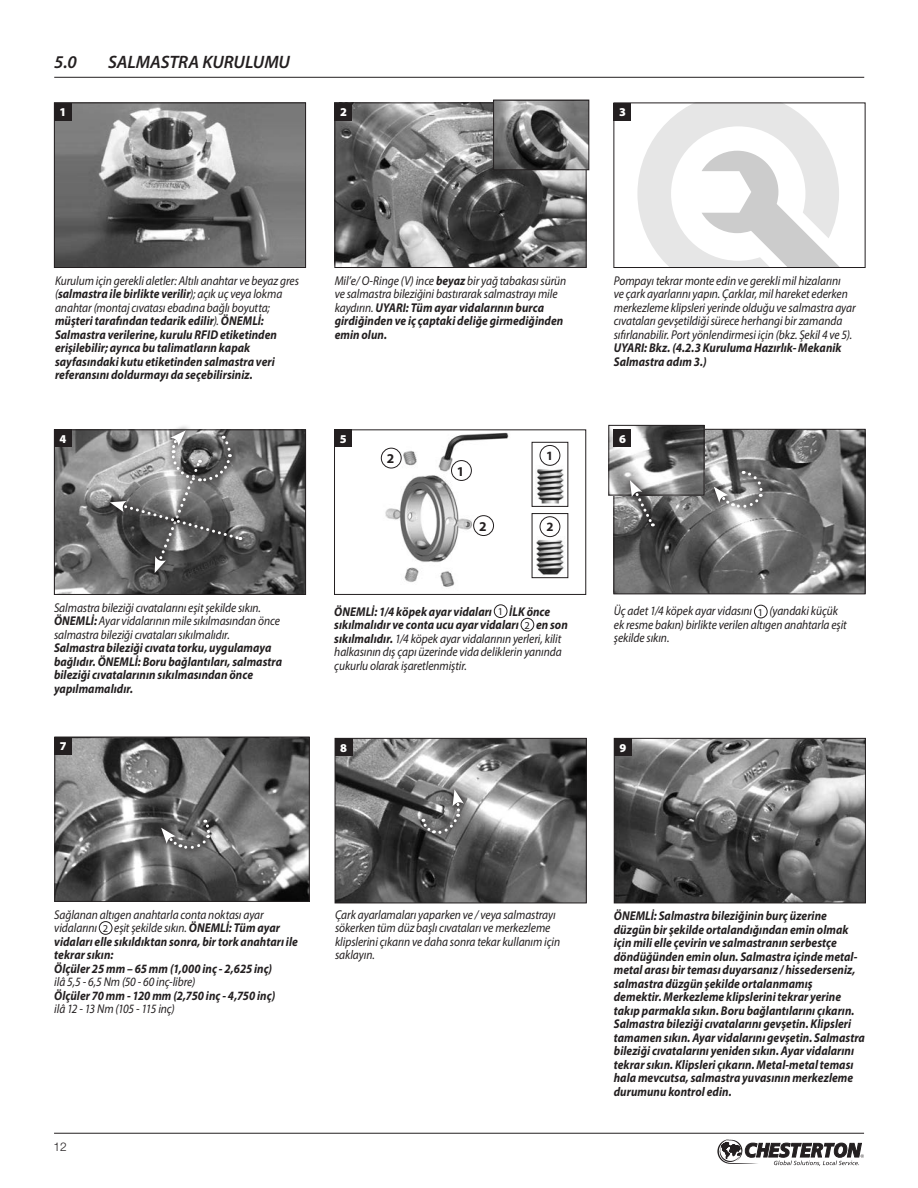
<style>
.page{position:relative;width:918px;height:1188px;background:#fff}
.page>*{position:absolute;margin:0;border:0;box-sizing:border-box;transform-origin:0 0}
.t1{font:italic 600 18px "Myriad Pro";letter-spacing:-.005em;color:#231f20}
.t2{font:700 13.5px "Myriad Pro";color:#231f20}
.t3{font:italic 700 12.75px/13.5px "Myriad Pro";letter-spacing:.005em;color:#231f20;scale:.9 1}
.t4{font:italic 12.75px/13.5px "Myriad Pro";letter-spacing:-.005em;color:#231f20;scale:.9 1}
.t5{font:700 12.75px "Myriad Pro";color:#231f20}
.t6{font:900 12px "Myriad Pro";color:#fff}
.t7{font:300 12px "Helvetica Neue LT Std";color:#231f20}
.s1{font-weight:400}
.s2{font-weight:700}
.s3{font-style:normal;font-size:10.5px}
.s4{font-weight:400;font-style:normal;font-size:10.5px}
</style>
<div class="page">
<svg style="left:717px;top:1139px;width:147px;height:27px"></svg>
<hr style="left:54px;top:1133px;width:810px;height:1px;background:#231f20">
<hr style="left:54px;top:77px;width:810px;height:1px;background:#231f20">
<img style="left:56px;top:105px;width:248px;height:161px">
<div style="left:54px;top:103px;width:252px;height:165px;border:1px solid #231f20"></div>
<div style="left:54px;top:103px;width:18px;height:18px;background:#231f20"></div>
<img style="left:336px;top:105px;width:248px;height:161px">
<div style="left:334px;top:103px;width:252px;height:165px;border:1px solid #231f20"></div>
<div style="left:334px;top:103px;width:18px;height:18px;background:#231f20"></div>
<svg style="left:637px;top:105px;width:202px;height:161px"></svg>
<div style="left:614px;top:103px;width:252px;height:165px;border:1px solid #231f20"></div>
<img style="left:616px;top:431px;width:248px;height:161px">
<div style="left:614px;top:429px;width:252px;height:165px;border:1px solid #231f20"></div>
<div style="left:614px;top:103px;width:18px;height:18px;background:#231f20"></div>
<img style="left:495px;top:102px;width:92px;height:66px">
<div style="left:493px;top:100px;width:96px;height:70px;border:1px solid #231f20"></div>
<img style="left:610px;top:427px;width:92px;height:67px">
<div style="left:608px;top:425px;width:96px;height:71px;border:1px solid #231f20"></div>
<div style="left:754px;top:605px;width:14px;height:13px;border:1px solid #231f20;border-radius:50%"></div>
<div style="left:614px;top:429px;width:18px;height:18px;background:#231f20"></div>
<svg style="left:623px;top:474px;width:38px;height:59px"></svg>
<svg style="left:630px;top:480px;width:25px;height:46px"></svg>
<img style="left:380px;top:432px;width:189px;height:155px">
<div style="left:334px;top:429px;width:252px;height:166px;border:1px solid #231f20"></div>
<div style="left:334px;top:429px;width:18px;height:18px;background:#231f20"></div>
<div style="left:494px;top:604px;width:13px;height:14px;border:1px solid #231f20;border-radius:50%"></div>
<div style="left:521px;top:618px;width:13px;height:13px;border:1px solid #231f20;border-radius:50%"></div>
<img style="left:56px;top:739px;width:252px;height:161px">
<div style="left:54px;top:737px;width:256px;height:165px;border:1px solid #231f20"></div>
<div style="left:54px;top:737px;width:18px;height:18px;background:#231f20"></div>
<div style="left:99px;top:921px;width:13px;height:14px;border:1px solid #231f20;border-radius:50%"></div>
<img style="left:337px;top:740px;width:248px;height:161px">
<div style="left:335px;top:738px;width:252px;height:165px;border:1px solid #231f20"></div>
<div style="left:335px;top:738px;width:18px;height:18px;background:#231f20"></div>
<img style="left:616px;top:740px;width:248px;height:161px">
<div style="left:614px;top:738px;width:252px;height:165px;border:1px solid #231f20"></div>
<div style="left:614px;top:738px;width:18px;height:18px;background:#231f20"></div>
<img style="left:56px;top:431px;width:248px;height:162px">
<div style="left:54px;top:429px;width:252px;height:166px;border:1px solid #231f20"></div>
<div style="left:54px;top:429px;width:18px;height:18px;background:#231f20"></div>
<svg style="left:148px;top:573px;width:59px;height:7px"></svg>
<svg style="left:104px;top:494px;width:144px;height:53px"></svg>
<svg style="left:164px;top:426px;width:73px;height:4px"></svg>
<svg style="left:110px;top:430px;width:131px;height:143px;background:#767676"></svg>
<svg style="left:707px;top:464px;width:62px;height:50px"></svg>
<svg style="left:714px;top:470px;width:50px;height:38px;background:#939393"></svg>
<svg style="left:154px;top:813px;width:63px;height:42px"></svg>
<svg style="left:161px;top:820px;width:50px;height:29px"></svg>
<svg style="left:415px;top:783px;width:55px;height:57px"></svg>
<svg style="left:421px;top:789px;width:43px;height:47px;background:#787878"></svg>
<img style="left:534px;top:520px;width:32px;height:56px">
<div style="left:532px;top:513px;width:36px;height:65px;border:1px solid #231f20"></div>
<div style="left:540px;top:517px;width:20px;height:20px;background:#fff;border-radius:50%"></div>
<div style="left:540px;top:516px;width:20px;height:21px;border:1px solid #231f20;border-radius:50%"></div>
<img style="left:534px;top:448px;width:32px;height:57px">
<div style="left:532px;top:442px;width:36px;height:65px;border:1px solid #231f20"></div>
<div style="left:540px;top:445px;width:20px;height:20px;background:#fff;border-radius:50%"></div>
<div style="left:540px;top:445px;width:20px;height:21px;border:1px solid #231f20;border-radius:50%"></div>
<div style="left:452px;top:461px;width:19px;height:19px;background:#fff;border-radius:50%"></div>
<div style="left:451px;top:460px;width:21px;height:21px;border:1px solid #231f20;border-radius:50%"></div>
<div style="left:474px;top:516px;width:20px;height:20px;background:#fff;border-radius:50%"></div>
<div style="left:473px;top:515px;width:21px;height:21px;border:1px solid #231f20;border-radius:50%"></div>
<div style="left:381px;top:448px;width:20px;height:20px;background:#fff;border-radius:50%"></div>
<div style="left:381px;top:448px;width:21px;height:20px;border:1px solid #231f20;border-radius:50%"></div>
<h1 class="t1" style="left:54px;top:50px;width:24px">5.0</h1>
<h1 class="t1" style="left:108px;top:50px;width:183px">SALMASTRA KURULUMU</h1>
<p class="t6" style="left:60px;top:104px;width:8px">1</p>
<p class="t6" style="left:340px;top:104px;width:8px">2</p>
<p class="t6" style="left:619px;top:104px;width:8px">3</p>
<p class="t3" style="left:55px;top:273px;width:273px"><span class="s1">Kurulum için gerekli aletler: Altılı anahtar ve beyaz gres (</span>salmastra ile birlikte verilir<span class="s1">); açık uç veya lokma anahtar (montaj cıvatası ebadına bağlı boyutta; </span>müşteri tarafından tedarik edilir<span class="s1">).</span> ÖNEMLİ:<br>Salmastra verilerine, kurulu RFID etiketinden erişilebilir; ayrıca bu talimatların kapak sayfasındaki kutu etiketinden salmastra veri referansını doldurmayı da seçebilirsiniz.</p>
<p class="t4" style="left:614px;top:274px;width:270px">Pompayı tekrar monte edin ve gerekli mil hizalarını<br>ve çark ayarlarını yapın. Çarklar, mil hareket ederken merkezleme klipsleri yerinde olduğu ve salmastra ayar cıvataları gevşetildiği sürece herhangi bir zamanda sıfırlanabilir. Port yönlendirmesi için (bkz. Şekil 4 ve 5).</p>
<p class="t4" style="left:335px;top:274px;width:259px">Mil’e/ O-Ringe (V) ince <span class="s2">beyaz</span> bir yağ tabakası sürün ve salmastra bileziğini bastırarak salmastrayı mile kaydırın. <span class="s2">UYARI: Tüm ayar vidalarının burca girdiğinden ve iç çaptaki deliğe girmediğinden emin olun.</span></p>
<p class="t3" style="left:614px;top:341px;width:255px">UYARI: Bkz. (4.2.3 Kuruluma Hazırlık- Mekanik<br>Salmastra adım 3.)</p>
<p class="t6" style="left:60px;top:431px;width:8px">4</p>
<p class="t6" style="left:340px;top:431px;width:8px">5</p>
<p class="t6" style="left:619px;top:431px;width:8px">6</p>
<p class="t2" style="left:387px;top:450px;width:9px">2</p>
<p class="t5" style="left:546px;top:448px;width:9px">1</p>
<p class="t2" style="left:457px;top:462px;width:9px">1</p>
<p class="t2" style="left:479px;top:517px;width:9px">2</p>
<p class="t5" style="left:546px;top:519px;width:9px">2</p>
<p class="t4" style="left:54px;top:601px;width:253px">Salmastra bileziği cıvatalarını eşit şekilde sıkın.<br><span class="s2">ÖNEMLİ:</span> Ayar vidalarının mile sıkılmasından önce salmastra bileziği cıvataları sıkılmalıdır.</p>
<p class="t3" style="left:54px;top:641px;width:255px">Salmastra bileziği cıvata torku, uygulamaya bağlıdır. ÖNEMLİ: Boru bağlantıları, salmastra bileziği cıvatalarının sıkılmasından önce yapılmamalıdır.</p>
<p class="t4" style="left:334px;top:604px;width:261px"><span class="s2">ÖNEMLİ: 1/4 köpek ayar vidaları</span> <span class="s3">1</span> <span class="s2">İLK önce sıkılmalıdır ve conta ucu ayar vidaları</span> <span class="s3">2</span> <span class="s2">en son sıkılmalıdır.</span> 1/4 köpek ayar vidalarının yerleri, kilit halkasının dış çapı üzerinde vida deliklerin yanında çukurlu olarak işaretlenmiştir.</p>
<p class="t4" style="left:614px;top:604px;width:260px">Üç adet 1/4 köpek ayar vidasını <span class="s3">1</span> (yandaki küçük ek resme bakın) birlikte verilen altıgen anahtarla eşit şekilde sıkın.</p>
<p class="t6" style="left:60px;top:738px;width:8px">7</p>
<p class="t6" style="left:340px;top:740px;width:8px">8</p>
<p class="t6" style="left:619px;top:740px;width:8px">9</p>
<p class="t3" style="left:54px;top:908px;width:272px"><span class="s1">Sağlanan altıgen anahtarla conta noktası ayar vidalarını</span> <span class="s4">2</span> <span class="s1">eşit şekilde sıkın.</span> ÖNEMLİ: Tüm ayar vidaları elle sıkıldıktan sonra, bir tork anahtarı ile tekrar sıkın:<br>Ölçüler 25 mm – 65 mm (1,000 inç - 2,625 inç)</p>
<p class="t4" style="left:54px;top:975px;width:158px">ilâ 5,5 - 6,5 Nm (50 - 60 inç-libre)</p>
<p class="t3" style="left:54px;top:989px;width:247px">Ölçüler 70 mm - 120 mm (2,750 inç - 4,750 inç)</p>
<p class="t4" style="left:54px;top:1002px;width:136px">ilâ 12 - 13 Nm (105 - 115 inç)</p>
<p class="t4" style="left:335px;top:908px;width:252px">Çark ayarlamaları yaparken ve / veya salmastrayı sökerken tüm düz başlı cıvataları ve merkezleme klipslerini çıkarın ve daha sonra tekar kullanım için saklayın.</p>
<p class="t7" style="left:53px;top:1139px;width:15px">12</p>
<p class="t3" style="left:614px;top:909px;width:281px">ÖNEMLİ: Salmastra bileziğinin burç üzerine düzgün bir şekilde ortalandığından emin olmak için mili elle çevirin ve salmastranın serbestçe döndüğünden emin olun. Salmastra içinde metal&shy;metal arası bir teması duyarsanız / hissederseniz, salmastra düzgün şekilde ortalanmamış<br>demektir. Merkezleme klipslerini tekrar yerine takıp parmakla sıkın. Boru bağlantılarını çıkarın.<br>Salmastra bileziği cıvatalarını gevşetin. Klipsleri tamamen sıkın. Ayar vidalarını gevşetin. Salmastra bileziği cıvatalarını yeniden sıkın. Ayar vidalarını tekrar sıkın. Klipsleri çıkarın. Metal-metal teması hala mevcutsa, salmastra yuvasının merkezleme durumunu kontrol edin.</p>
</div>
